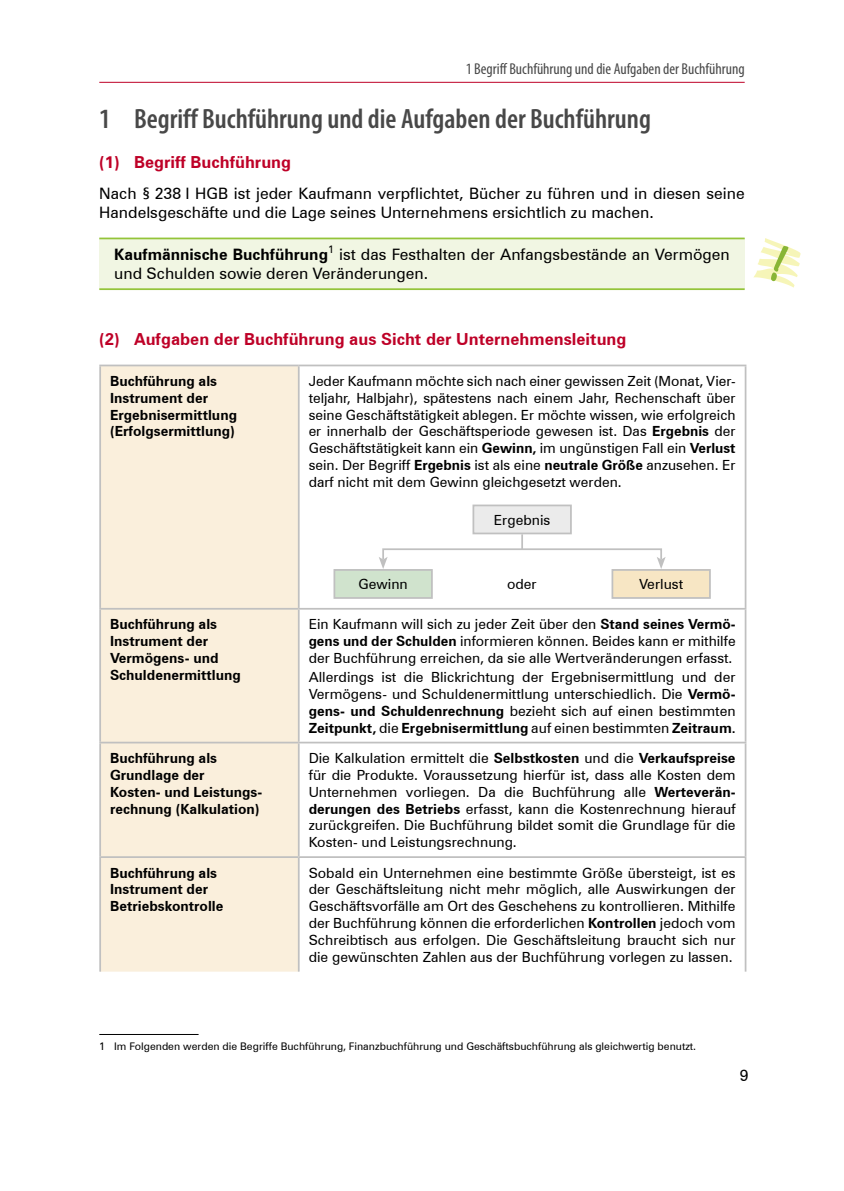
<style>
.page{position:relative;width:844px;height:1191px;background:#fff}
.page>*{position:absolute;margin:0;border:0;box-sizing:border-box;transform-origin:0 0}
.t1{font:600 condensed 28px "Myriad Pro";color:#484848}
.t2{font:700 16.62px "Zurich BT";color:#be0027}
.Fließtext{font:15.75px/18.9px "Zurich BT";color:#000}
.Merke_Text{font:15.75px/18.9px "Zurich BT";color:#000}
.t3{font:condensed 15.75px "Myriad Pro";color:#484848}
.Seitenzahl{font:15.75px "Zurich BT";color:#000}
.Tabelle{font:14px/16.8px "Zurich BT";color:#000;text-align:justify}
.Tabelle-linke_Spalte{font:700 14px/16.8px "Zurich BT";color:#000}
.Fußnote{font:10.5px "Zurich BT";color:#000}
.s1{font-weight:700}
</style>
<div class="page">
<hr style="left:99px;top:82px;width:645px;height:1px;background:#be0027">
<div style="left:99px;top:238px;width:645px;height:51px;background:#f1f6e3"></div>
<hr style="left:99px;top:237px;width:645px;height:2px;background:#94c43a">
<hr style="left:99px;top:288px;width:645px;height:2px;background:#94c43a">
<div style="left:101px;top:366px;width:197px;height:605px;background:#faefdc"></div>
<hr style="left:99px;top:364px;width:200px;height:2px;background:#c0c0c0">
<hr style="left:99px;top:366px;width:2px;height:242px;background:#c0c0c0">
<hr style="left:299px;top:364px;width:447px;height:2px;background:#c0c0c0">
<hr style="left:298px;top:366px;width:1px;height:242px;background:#c0c0c0">
<hr style="left:744px;top:366px;width:2px;height:242px;background:#c0c0c0">
<hr style="left:99px;top:608px;width:200px;height:1px;background:#c0c0c0">
<hr style="left:99px;top:609px;width:2px;height:132px;background:#c0c0c0">
<hr style="left:299px;top:608px;width:447px;height:1px;background:#c0c0c0">
<hr style="left:298px;top:609px;width:1px;height:132px;background:#c0c0c0">
<hr style="left:744px;top:609px;width:2px;height:132px;background:#c0c0c0">
<hr style="left:99px;top:741px;width:200px;height:2px;background:#c0c0c0">
<hr style="left:99px;top:743px;width:2px;height:113px;background:#c0c0c0">
<hr style="left:299px;top:741px;width:447px;height:2px;background:#c0c0c0">
<hr style="left:298px;top:743px;width:1px;height:113px;background:#c0c0c0">
<hr style="left:744px;top:743px;width:2px;height:113px;background:#c0c0c0">
<hr style="left:99px;top:858px;width:2px;height:113px;background:#c0c0c0">
<hr style="left:298px;top:858px;width:1px;height:113px;background:#c0c0c0">
<hr style="left:744px;top:858px;width:2px;height:113px;background:#c0c0c0">
<hr style="left:99px;top:856px;width:200px;height:2px;background:#c0c0c0">
<hr style="left:299px;top:856px;width:447px;height:2px;background:#c0c0c0">
<div style="left:473px;top:505px;width:97px;height:28px;background:#ebebeb"></div>
<div style="left:472px;top:504px;width:99px;height:30px;border:2px solid #c0c0c0"></div>
<div style="left:334px;top:570px;width:98px;height:28px;background:#d0e3cd"></div>
<div style="left:333px;top:569px;width:99px;height:30px;border:2px solid #c0c0c0"></div>
<div style="left:612px;top:570px;width:97px;height:28px;background:#f7e6c4"></div>
<div style="left:611px;top:569px;width:99px;height:30px;border:2px solid #c0c0c0"></div>
<svg style="left:521px;top:534px;width:2px;height:14px"></svg>
<div style="left:382px;top:548px;width:280px;height:12px;border:2px solid #c0c0c0"></div>
<svg style="left:379px;top:557px;width:8px;height:12px"></svg>
<svg style="left:656px;top:557px;width:9px;height:12px"></svg>
<hr style="left:99px;top:1034px;width:99px;height:1px;background:#000">
<svg style="left:753px;top:238px;width:47px;height:50px"></svg>
<p class="t3" style="left:465px;top:60px;width:280px">1 Begriff Buchführung und die Aufgaben der Buchführung</p>
<p class="t1" style="left:99px;top:103px;width:553px">1 Begriff Buchführung und die Aufgaben der Buchführung</p>
<p class="t2" style="left:99px;top:151px;width:193px">(1) Begriff Buchführung</p>
<p class="Fließtext" style="left:99px;top:184px;width:646px">Nach § 238 I HGB ist jeder Kaufmann verpflichtet, Bücher zu führen und in diesen seine<br>Handelsgeschäfte und die Lage seines Unternehmens ersichtlich zu machen.</p>
<p class="Merke_Text" style="left:114px;top:245px;width:617px"><span class="s1">Kaufmännische Buchführung</span><sup>1</sup> ist das Festhalten der Anfangsbestände an Vermögen und Schulden sowie deren Veränderungen.</p>
<p class="t2" style="left:99px;top:329px;width:528px">(2) Aufgaben der Buchführung aus Sicht der Unternehmensleitung</p>
<p class="Tabelle-linke_Spalte" style="left:110px;top:372px;width:128px">Buchführung als<br>Instrument der<br>Ergebnisermittlung (Erfolgsermittlung)</p>
<p class="Tabelle" style="left:308px;top:372px;width:428px">Jeder Kaufmann möchte sich nach einer gewissen Zeit (Monat, Vier&shy;teljahr, Halbjahr), spätestens nach einem Jahr, Rechenschaft über seine Geschäftstätigkeit ablegen. Er möchte wissen, wie erfolgreich er innerhalb der Geschäftsperiode gewesen ist. Das <span class="s1">Ergebnis</span> der Geschäftstätigkeit kann ein <span class="s1">Gewinn,</span> im ungünstigen Fall ein <span class="s1">Verlust </span>sein. Der Begriff <span class="s1">Ergebnis</span> ist als eine <span class="s1">neutrale Größe</span> anzusehen. Er darf nicht mit dem Gewinn gleichgesetzt werden.</p>
<p class="Tabelle" style="left:493px;top:511px;width:58px">Ergebnis</p>
<p class="Tabelle" style="left:358px;top:576px;width:51px">Gewinn</p>
<p class="Tabelle" style="left:507px;top:576px;width:31px">oder</p>
<p class="Tabelle" style="left:639px;top:576px;width:46px">Verlust</p>
<p class="Tabelle-linke_Spalte" style="left:110px;top:616px;width:132px">Buchführung als<br>Instrument der<br>Vermögens- und<br>Schuldenermittlung</p>
<p class="Tabelle" style="left:308px;top:616px;width:428px">Ein Kaufmann will sich zu jeder Zeit über den <span class="s1">Stand seines Vermö&shy;gens und der Schulden</span> informieren können. Beides kann er mithilfe der Buchführung erreichen, da sie alle Wertveränderungen erfasst.</p>
<p class="Tabelle" style="left:308px;top:669px;width:428px">Allerdings ist die Blickrichtung der Ergebnisermittlung und der Vermögens- und Schuldenermittlung unterschiedlich. Die <span class="s1">Vermö&shy;gens- und Schuldenrechnung</span> bezieht sich auf einen bestimmten <span class="s1">Zeitpunkt,</span> die <span class="s1">Ergebnisermittlung</span> auf einen bestimmten <span class="s1">Zeitraum.</span></p>
<p class="Tabelle-linke_Spalte" style="left:110px;top:749px;width:154px">Buchführung als<br>Grundlage der<br>Kosten- und Leistungs&shy;rechnung (Kalkulation)</p>
<p class="Tabelle" style="left:308px;top:749px;width:428px">Die Kalkulation ermittelt die <span class="s1">Selbstkosten</span> und die <span class="s1">Verkaufspreise </span>für die Produkte. Voraussetzung hierfür ist, dass alle Kosten dem Unternehmen vorliegen. Da die Buchführung alle <span class="s1">Werteverän&shy;derungen des Betriebs</span> erfasst, kann die Kostenrechnung hierauf zurückgreifen. Die Buchführung bildet somit die Grundlage für die Kosten- und Leistungsrechnung.</p>
<p class="Tabelle-linke_Spalte" style="left:110px;top:864px;width:115px">Buchführung als<br>Instrument der<br>Betriebskontrolle</p>
<p class="Tabelle" style="left:308px;top:864px;width:428px">Sobald ein Unternehmen eine bestimmte Größe übersteigt, ist es der Geschäftsleitung nicht mehr möglich, alle Auswirkungen der Geschäftsvorfälle am Ort des Geschehens zu kontrollieren. Mithilfe der Buchführung können die erforderlichen <span class="s1">Kontrollen</span> jedoch vom Schreibtisch aus erfolgen. Die Geschäftsleitung braucht sich nur die gewünschten Zahlen aus der Buchführung vorlegen zu lassen.</p>
<p class="Fußnote" style="left:99px;top:1039px;width:598px">1 Im Folgenden werden die Begriffe Buchführung, Finanzbuchführung und Geschäftsbuchführung als gleichwertig benutzt.</p>
<p class="Seitenzahl" style="left:739px;top:1066px;width:10px">9</p>
</div>
